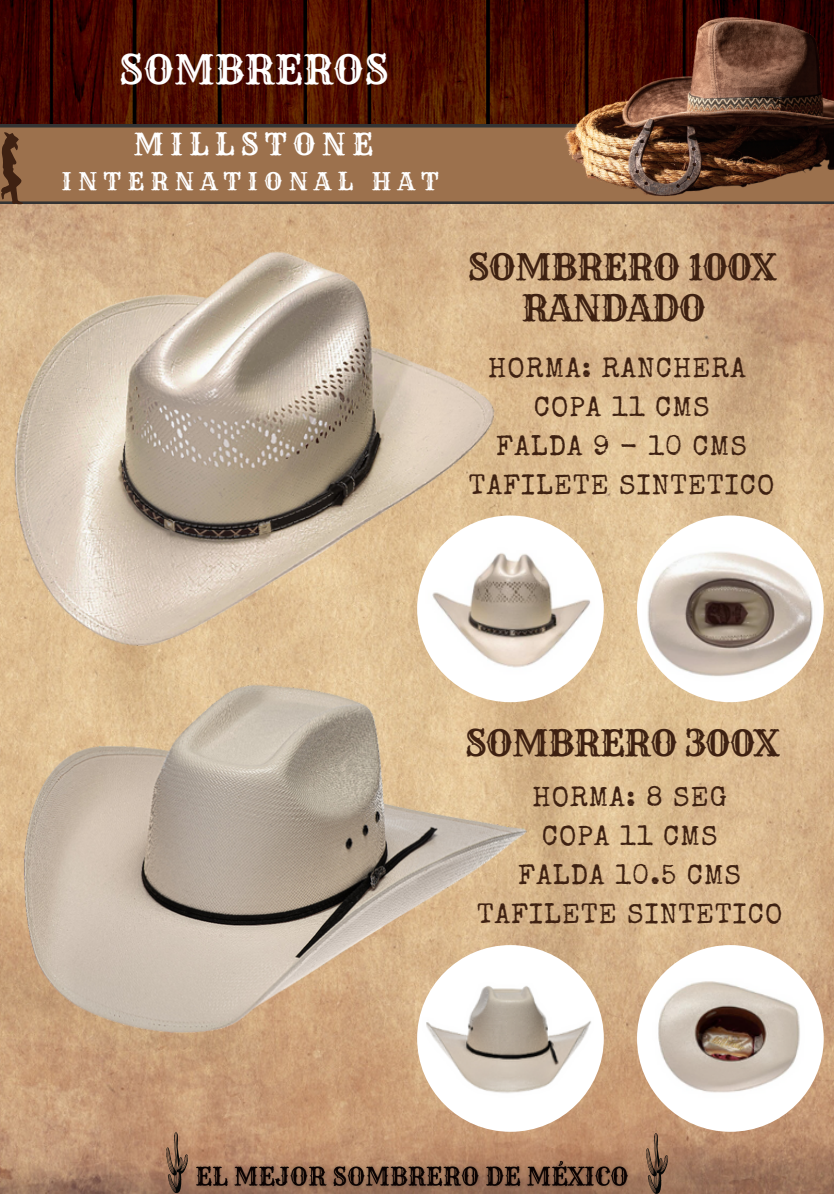
<style>
.page{position:relative;width:834px;height:1196px;background:#fff}
.page>*{position:absolute;margin:0;border:0;box-sizing:border-box;transform-origin:0 0}
.t1{font:40px "Rye";color:#fff}
.t2{font:36px/40.4px "Rye";letter-spacing:-.03em;color:#3e2112;text-align:center}
.t3{font:30px "Rye";letter-spacing:.2em;color:#fff}
.t4{font:28px "Special Elite";letter-spacing:.04em;color:#3e2112}
.t5{font:24px "Rye";letter-spacing:.26em;color:#fff}
</style>
<div class="page">
<img style="left:0;top:0;width:833px;height:1193px">
<svg style="left:0;top:124px;width:555px;height:80px;background:#936c4a"></svg>
<img style="left:555px;top:0;width:278px;height:205px">
<svg style="left:1px;top:132px;width:22px;height:72px;background:#6a472e"></svg>
<img style="left:417px;top:945px;width:187px;height:186px;border-radius:50%">
<img style="left:637px;top:945px;width:186px;height:186px;border-radius:50%">
<img style="left:637px;top:515px;width:186px;height:187px;border-radius:50%">
<img style="left:417px;top:515px;width:187px;height:187px;border-radius:50%">
<img style="left:189px;top:1154px;width:446px;height:40px">
<svg style="left:166px;top:1131px;width:22px;height:62px"></svg>
<svg style="left:646px;top:1132px;width:22px;height:62px"></svg>
<img style="left:3px;top:209px;width:501px;height:464px">
<img style="left:12px;top:649px;width:520px;height:422px">
<p class="t1" style="left:119px;top:44px;width:271px">SOMBREROS</p>
<p class="t3" style="left:133px;top:126px;width:241px">MILLSTONE</p>
<p class="t5" style="left:61px;top:166px;width:379px">INTERNATIONAL HAT</p>
<p class="t2" style="left:467px;top:247px;width:310px">SOMBRERO 100X<br>RANDADO</p>
<p class="t4" style="left:488px;top:358px;width:259px">HORMA: RANCHERA</p>
<p class="t4" style="left:534px;top:397px;width:177px">COPA 11 CMS</p>
<p class="t4" style="left:496px;top:435px;width:252px">FALDA 9 - 10 CMS</p>
<p class="t4" style="left:469px;top:474px;width:307px">TAFILETE SINTETICO</p>
<p class="t2" style="left:465px;top:722px;width:315px">SOMBRERO 300X</p>
<p class="t4" style="left:532px;top:786px;width:196px">HORMA: 8 SEG</p>
<p class="t4" style="left:542px;top:825px;width:177px">COPA 11 CMS</p>
<p class="t4" style="left:518px;top:864px;width:224px">FALDA 10.5 CMS</p>
<p class="t4" style="left:477px;top:903px;width:307px">TAFILETE SINTETICO</p>
</div>
